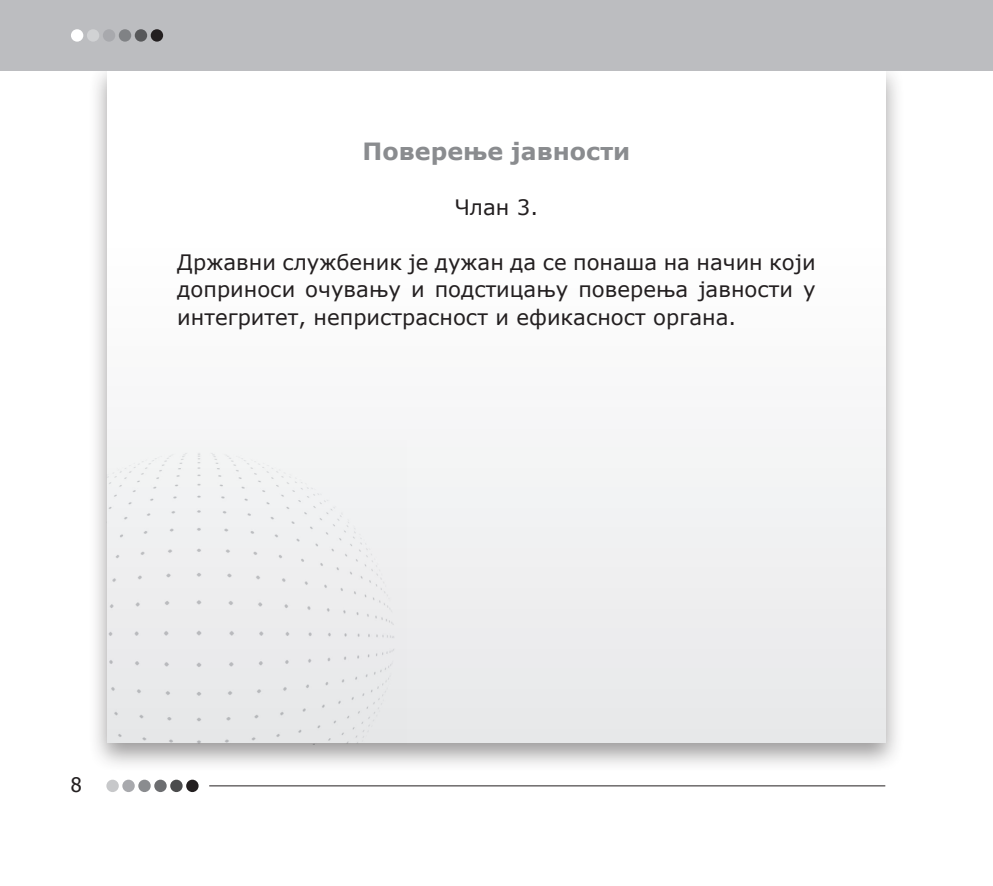
<style>
.page{position:relative;width:993px;height:886px;background:#fff}
.page>*{position:absolute;margin:0;border:0;box-sizing:border-box;transform-origin:0 0}
.Podnaslov{font:700 23.75px "Verdana Cyr";color:#8a8c8f}
.Tekst{font:21.25px/27.5px "Verdana Cyr";color:#231f20;text-align:justify}
.t1{font:20px "Tahoma";color:#231f20}
</style>
<div class="page">
<div style="left:87px;top:59px;width:846px;height:734px;background:#231f20;opacity:.45"></div>
<div style="left:108px;top:68px;width:777px;height:675px;background:linear-gradient(to bottom,#fff,#e8e9ea)"></div>
<div style="left:0;top:0;width:992px;height:71px;background:#bcbdc0"></div>
<div style="left:71px;top:29px;width:12px;height:13px;background:#fff;border-radius:50%"></div>
<div style="left:87px;top:29px;width:12px;height:13px;background:#d1d2d4;border-radius:50%"></div>
<div style="left:103px;top:29px;width:12px;height:13px;background:#a8a9ad;border-radius:50%"></div>
<div style="left:119px;top:29px;width:12px;height:13px;background:#808285;border-radius:50%"></div>
<div style="left:135px;top:29px;width:12px;height:13px;background:#57585a;border-radius:50%"></div>
<div style="left:151px;top:29px;width:12px;height:13px;background:#231f20;border-radius:50%"></div>
<div style="left:106px;top:780px;width:13px;height:12px;background:#c7c8ca;border-radius:50%"></div>
<div style="left:122px;top:780px;width:13px;height:12px;background:#a8a9ad;border-radius:50%"></div>
<div style="left:138px;top:780px;width:13px;height:12px;background:#8a8c8f;border-radius:50%"></div>
<div style="left:154px;top:780px;width:13px;height:12px;background:#6c6d70;border-radius:50%"></div>
<div style="left:170px;top:780px;width:12px;height:12px;background:#4b4c4d;border-radius:50%"></div>
<div style="left:186px;top:780px;width:12px;height:12px;background:#231f20;border-radius:50%"></div>
<hr style="left:209px;top:785px;width:676px;height:1px;background:#231f20">
<div style="left:106px;top:431px;width:313px;height:313px;background:#f3f4f4"></div>
<img style="left:106px;top:441px;width:300px;height:303px">
<p class="Podnaslov" style="left:362px;top:136px;width:269px">Поверење јавности</p>
<p class="Tekst" style="left:454px;top:193px;width:85px">Члан 3.</p>
<p class="Tekst" style="left:177px;top:248px;width:639px">Државни службеник је дужан да се понаша на начин који доприноси очувању и подстицању поверења јавности у интегритет, непристрасност и ефикасност органа.</p>
<p class="t1" style="left:71px;top:771px;width:12px">8</p>
</div>
